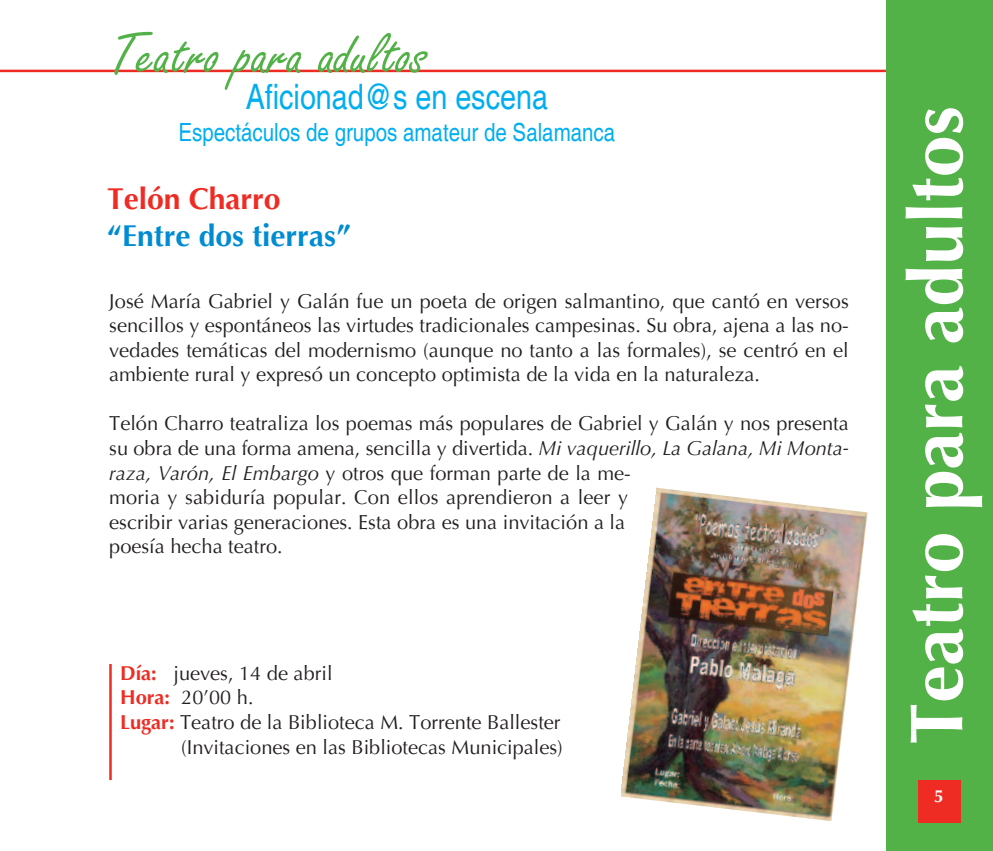
<style>
.page{position:relative;width:993px;height:851px;background:#fff}
.page>*{position:absolute;margin:0;border:0;box-sizing:border-box;transform-origin:0 0}
.t1{font:700 75px "Optima";color:#fff}
.t2{font:62.5px "Freestyle Script";color:#53b247}
.t3{font:condensed 35px "Helvetica";color:#00aeef}
.t4{font:700 30px "Optima";color:#008cd2}
.t5{font:700 30px "Optima";color:#ee2c23}
.t6{font:condensed 25px "Helvetica";color:#00aeef}
.t7{font:20px/24.5px "Optima";color:#231f20;text-align:justify}
.t8{font:700 17.5px "Optima";color:#fff}
.s1{font-style:italic}
.s2{font-weight:700;color:#ee2c23}
</style>
<div class="page">
<hr style="left:0;top:70px;width:907px;height:2px;background:#ee2c23">
<div style="left:886px;top:0;width:106px;height:850px;background:#53b247"></div>
<div style="left:917px;top:780px;width:43px;height:42px;background:#ee2c23"></div>
<hr style="left:109px;top:664px;width:3px;height:116px;background:#ee2c23">
<img style="left:621px;top:487px;width:246px;height:333px">
<h2 class="t2" style="left:110px;top:21px;width:319px">Teatro para adultos</h2>
<h3 class="t3" style="left:246px;top:76px;width:303px">Aficionad@s en escena</h3>
<p class="t6" style="left:178px;top:118px;width:438px">Espectáculos de grupos amateur de Salamanca</p>
<h3 class="t5" style="left:107px;top:182px;width:175px">Telón Charro</h3>
<h3 class="t4" style="left:107px;top:218px;width:245px">“Entre dos tierras”</h3>
<p class="t7" style="left:109px;top:289px;width:740px">José María Gabriel y Galán fue un poeta de origen salmantino, que cantó en versos sencillos y espontáneos las virtudes tradicionales campesinas. Su obra, ajena a las no&shy;vedades temáticas del modernismo (aunque no tanto a las formales), se centró en el ambiente rural y expresó un concepto optimista de la vida en la naturaleza.</p>
<p class="t7" style="left:109px;top:411px;width:740px;text-align:left">Telón Charro teatraliza los poemas más populares de Gabriel y Galán y nos presenta su obra de una forma amena, sencilla y divertida. <span class="s1">Mi vaquerillo, La Galana, Mi Monta&shy;raza, Varón, El Embargo</span> y otros que forman parte de la me-<br>moria y sabiduría popular. Con ellos aprendieron a leer y<br>escribir varias generaciones. Esta obra es una invitación a la<br>poesía hecha teatro.</p>
<p class="t7" style="left:120px;top:661px;width:214px"><span class="s2">Día:</span> jueves, 14 de abril</p>
<p class="t7" style="left:120px;top:685px;width:135px"><span class="s2">Hora:</span> 20’00 h.</p>
<p class="t7" style="left:120px;top:710px;width:442px"><span class="s2">Lugar:</span> Teatro de la Biblioteca M. Torrente Ballester</p>
<p class="t7" style="left:181px;top:734px;width:383px">(Invitaciones en las Bibliotecas Municipales)</p>
<h1 class="t1" style="left:892px;top:744px;width:639px;rotate:-90deg">Teatro para adultos</h1>
<p class="t8" style="left:934px;top:786px;width:11px">5</p>
</div>
